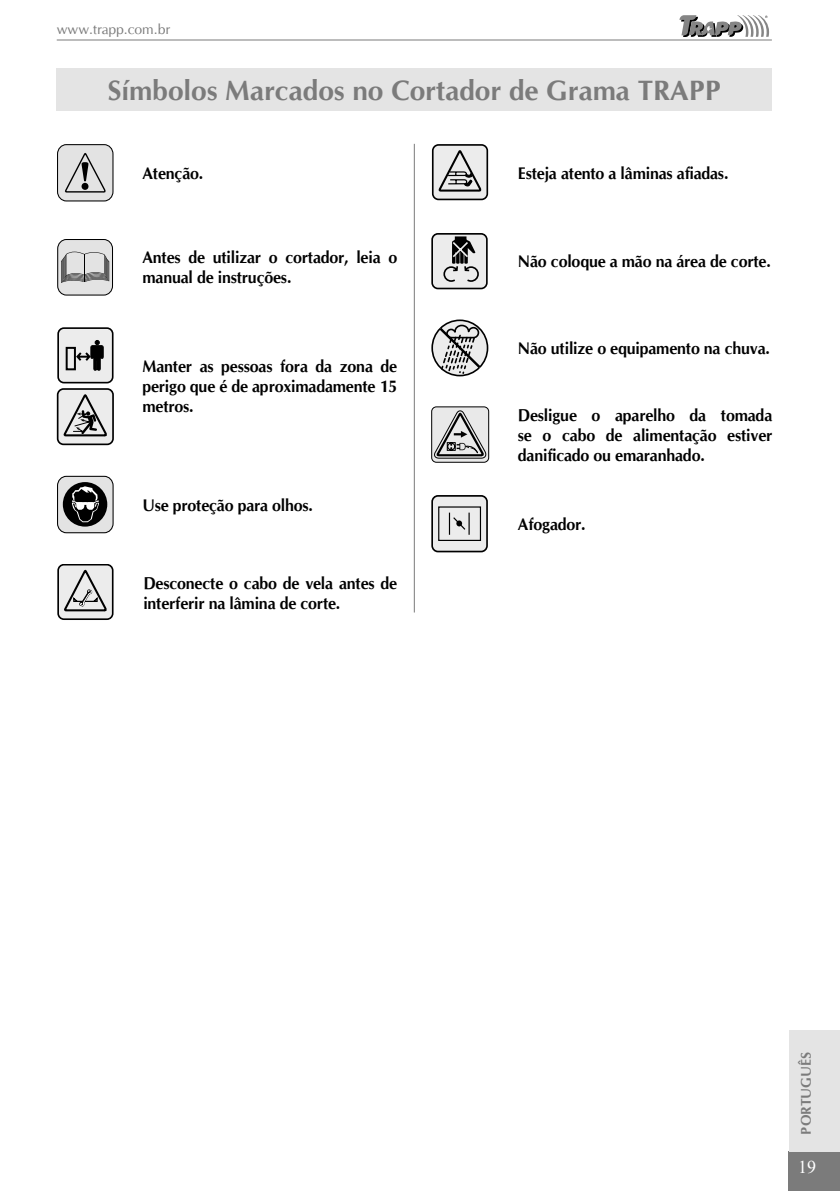
<style>
.page{position:relative;width:840px;height:1191px;background:#fff}
.page>*{position:absolute;margin:0;border:0;box-sizing:border-box;transform-origin:0 0}
.t1{font:700 28px "CG Omega";color:#7b7b7b}
.t2{font:18px "Times New Roman";color:#fff}
.t3{font:700 16.8px/20.4px "CG Omega";letter-spacing:-.01em;color:#000;scale:.95 1}
.t4{font:14px "CG Omega";color:#7b7b7b}
.t5{font:700 14px "CG Omega";color:#7b7b7b}
</style>
<div class="page">
<div style="left:788px;top:1151px;width:51px;height:40px;background:#7b7b7b"></div>
<div style="left:788px;top:1029px;width:51px;height:122px;background:#e4e4e4"></div>
<hr style="left:57px;top:40px;width:714px;height:1px;background:#7a7a7a">
<svg style="left:679px;top:15px;width:89px;height:22px"></svg>
<div style="left:57px;top:68px;width:714px;height:43px;background:#e4e4e4"></div>
<div style="left:57px;top:145px;width:56px;height:56px;background:#e3e3e3;border-radius:9px"></div>
<div style="left:57px;top:144px;width:56px;height:57px;border:1px solid #000;border-radius:9px"></div>
<svg style="left:65px;top:153px;width:41px;height:40px"></svg>
<div style="left:57px;top:476px;width:56px;height:57px;background:#e3e3e3;border-radius:9px"></div>
<div style="left:57px;top:476px;width:56px;height:57px;border:1px solid #000;border-radius:9px"></div>
<div style="left:63px;top:482px;width:44px;height:44px;background:#000;border-radius:50%"></div>
<svg style="left:72px;top:486px;width:27px;height:36px"></svg>
<div style="left:58px;top:389px;width:55px;height:55px;background:#ececec;border-radius:6px"></div>
<div style="left:57px;top:388px;width:57px;height:57px;border:2px solid #000;border-radius:6px"></div>
<svg style="left:63px;top:394px;width:44px;height:43px"></svg>
<div style="left:58px;top:328px;width:55px;height:54px;background:#ececec;border-radius:6px"></div>
<div style="left:57px;top:327px;width:56px;height:56px;border:2px solid #000;border-radius:6px"></div>
<div style="left:66px;top:347px;width:10px;height:23px;border:2px solid #000"></div>
<svg style="left:75px;top:340px;width:29px;height:31px"></svg>
<div style="left:431px;top:144px;width:57px;height:56px;border:2px solid #000;border-radius:6px"></div>
<svg style="left:431px;top:144px;width:57px;height:53px;background:#b9b9b9"></svg>
<svg style="left:432px;top:320px;width:55px;height:55px"></svg>
<div style="left:431px;top:319px;width:57px;height:57px;border:2px solid #000;border-radius:50%"></div>
<svg style="left:436px;top:324px;width:47px;height:52px;background:#b1b1b1"></svg>
<div style="left:432px;top:234px;width:54px;height:54px;background:#ececec;border-radius:6px"></div>
<div style="left:431px;top:233px;width:56px;height:56px;border:2px solid #000;border-radius:6px"></div>
<svg style="left:442px;top:233px;width:37px;height:49px"></svg>
<div style="left:58px;top:239px;width:54px;height:56px;background:#e3e3e3;border-radius:9px"></div>
<div style="left:57px;top:239px;width:56px;height:56px;border:1px solid #000;border-radius:9px"></div>
<svg style="left:61px;top:251px;width:48px;height:32px"></svg>
<svg style="left:57px;top:564px;width:57px;height:56px;background:#bababa"></svg>
<div style="left:432px;top:496px;width:55px;height:55px;background:#ececec;border-radius:6px"></div>
<div style="left:431px;top:495px;width:56px;height:57px;border:2px solid #000;border-radius:6px"></div>
<div style="left:438px;top:506px;width:43px;height:35px;border:1px solid #000"></div>
<hr style="left:448px;top:512px;width:2px;height:23px;background:#000">
<svg style="left:453px;top:512px;width:16px;height:23px"></svg>
<hr style="left:413px;top:144px;width:1px;height:468px;background:#7b7b7b">
<svg style="left:431px;top:407px;width:57px;height:55px"></svg>
<div style="left:431px;top:406px;width:57px;height:56px;border:1px solid #000;border-radius:5px"></div>
<svg style="left:434px;top:411px;width:51px;height:47px;background:#b1b1b1"></svg>
<p class="t4" style="left:57px;top:20px;width:115px">www.trapp.com.br</p>
<h1 class="t1" style="left:107px;top:73px;width:614px">Símbolos Marcados no Cortador de Grama TRAPP</h1>
<p class="t3" style="left:142px;top:163px;width:65px">Atenção.</p>
<p class="t3" style="left:142px;top:247px;width:269px">Antes de utilizar o cortador, leia o manual de instruções.</p>
<p class="t3" style="left:142px;top:356px;width:269px;text-align:justify">Manter as pessoas fora da zona de perigo que é de aproximadamente 15 metros.</p>
<p class="t3" style="left:142px;top:494px;width:181px">Use proteção para olhos.</p>
<p class="t3" style="left:143px;top:573px;width:268px">Desconecte o cabo de vela antes de interferir na lâmina de corte.</p>
<p class="t3" style="left:517px;top:163px;width:223px">Esteja atento a lâminas afiadas.</p>
<p class="t3" style="left:517px;top:251px;width:267px">Não coloque a mão na área de corte.</p>
<p class="t3" style="left:517px;top:338px;width:266px">Não utilize o equipamento na chuva.</p>
<p class="t3" style="left:517px;top:405px;width:269px;text-align:justify">Desligue o aparelho da tomada se o cabo de alimentação estiver danificado ou emaranhado.</p>
<p class="t3" style="left:517px;top:514px;width:73px">Afogador.</p>
<p class="t5" style="left:796px;top:1134px;width:84px;rotate:-90deg">PORTUGUÊS</p>
<p class="t2" style="left:797px;top:1154px;width:19px">19</p>
</div>
